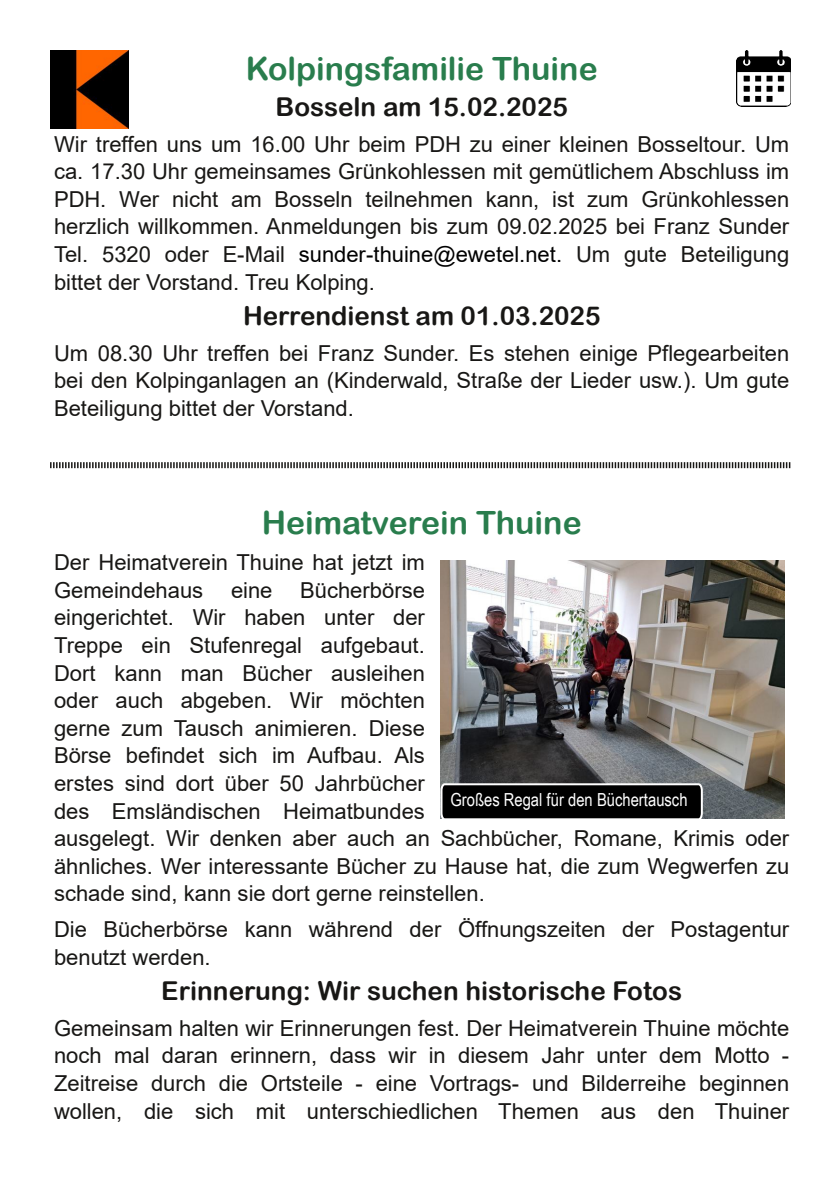
<style>
.page{position:relative;width:840px;height:1191px;background:#fff}
.page>*{position:absolute;margin:0;border:0;box-sizing:border-box;transform-origin:0 0}
.t1{font:32px "Arial Rounded MT Bold";color:#297d4d}
.t2{font:26px "Arial Rounded MT Bold";color:#181715}
.t3{font:22px/27.6px "Arial";color:#181715;text-align:justify}
.t4{font:18px "Arial Narrow";color:#fff}
.s1{color:#000}
</style>
<div class="page">
<svg style="left:50px;top:462px;width:740px;height:6px"></svg>
<img style="left:736px;top:50px;width:54px;height:57px">
<img style="left:50px;top:50px;width:78px;height:78px">
<img style="left:440px;top:560px;width:344px;height:258px">
<svg style="left:440px;top:782px;width:263px;height:37px;background:#191919"></svg>
<h1 class="t1" style="left:245px;top:50px;width:353px">Kolpingsfamilie Thuine</h1>
<p class="t2" style="left:275px;top:91px;width:294px">Bosseln am 15.02.2025</p>
<p class="t3" style="left:54px;top:130px;width:736px">Wir treffen uns um 16.00 Uhr beim PDH zu einer kleinen Bosseltour. Um ca. 17.30 Uhr gemeinsames Grünkohlessen mit gemütlichem Abschluss im PDH. Wer nicht am Bosseln teilnehmen kann, ist zum Grünkohlessen herzlich willkommen. Anmeldungen bis zum 09.02.2025 bei Franz Sunder Tel. 5320 oder E-Mail <span class="s1">sunder-thuine@ewetel.net.</span> Um gute Beteiligung bittet der Vorstand. Treu Kolping.</p>
<p class="t2" style="left:243px;top:300px;width:359px">Herrendienst am 01.03.2025</p>
<p class="t3" style="left:54px;top:339px;width:736px">Um 08.30 Uhr treffen bei Franz Sunder. Es stehen einige Pflegearbeiten bei den Kolpinganlagen an (Kinderwald, Straße der Lieder usw.). Um gute Beteiligung bittet der Vorstand.</p>
<h1 class="t1" style="left:261px;top:504px;width:321px">Heimatverein Thuine</h1>
<p class="t3" style="left:54px;top:548px;width:372px">Der Heimatverein Thuine hat jetzt im<br>Gemeindehaus</p>
<p class="t3" style="left:54px;top:576px;width:736px;text-align:left;text-indent:246px">Bücherbörse<br>eingerichtet. Wir haben unter der<br>Treppe ein Stufenregal aufgebaut.<br>Dort kann man Bücher ausleihen<br>oder auch abgeben. Wir möchten<br>gerne zum Tausch animieren. Diese<br>Börse befindet sich im Aufbau. Als<br>erstes sind dort über 50 Jahrbücher<br>des Emsländischen Heimatbundes<br>ausgelegt. Wir denken aber auch an Sachbücher, Romane, Krimis oder ähnliches. Wer interessante Bücher zu Hause hat, die zum Wegwerfen zu schade sind, kann sie dort gerne reinstellen.</p>
<p class="t3" style="left:54px;top:915px;width:736px">Die Bücherbörse kann während der Öffnungszeiten der Postagentur benutzt werden.</p>
<p class="t2" style="left:161px;top:975px;width:522px">Erinnerung: Wir suchen historische Fotos</p>
<p class="t3" style="left:54px;top:1014px;width:736px">Gemeinsam halten wir Erinnerungen fest. Der Heimatverein Thuine möchte noch mal daran erinnern, dass wir in diesem Jahr unter dem Motto - Zeitreise durch die Ortsteile - eine Vortrags- und Bilderreihe beginnen wollen, die sich mit unterschiedlichen Themen aus den Thuiner</p>
<p class="t3" style="left:231px;top:576px;width:43px">eine</p>
<p class="t4" style="left:450px;top:789px;width:238px">Großes Regal für den Büchertausch</p>
</div>
